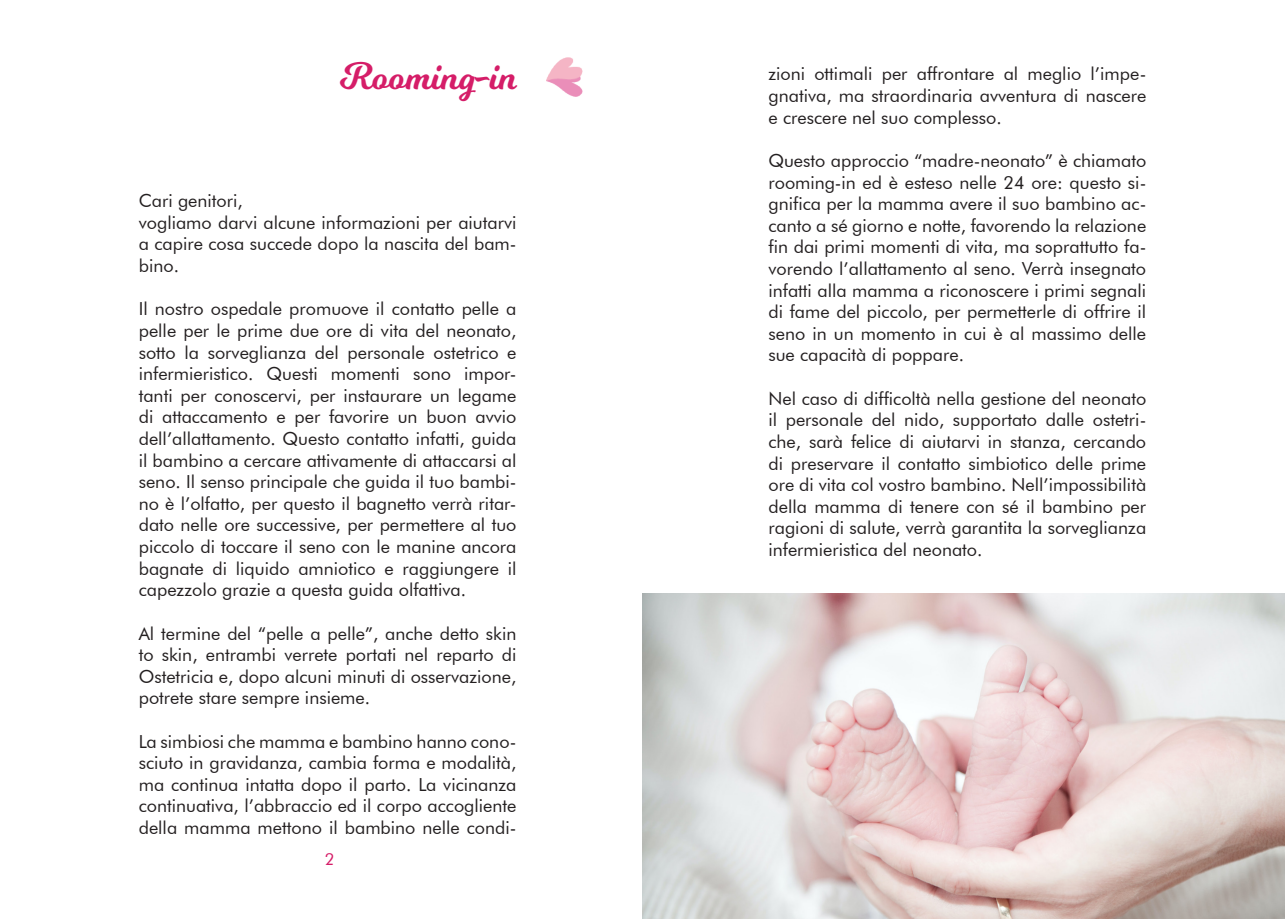
<style>
.page{position:relative;width:1285px;height:919px;background:#fff}
.page>*{position:absolute;margin:0;border:0;box-sizing:border-box;transform-origin:0 0}
.t1{font:37.5px "Milkshake";color:#d51d68}
.t2{font:18px/21.6px "Futura BT";color:#231f20;text-align:justify}
.t3{font:16.5px "Futura BT";color:#d51d68}
</style>
<div class="page">
<img style="left:546px;top:57px;width:36px;height:39px">
<img style="left:642px;top:593px;width:642px;height:325px">
<p class="t1" style="left:340px;top:50px;width:179px">Rooming-in</p>
<p class="t2" style="left:139px;top:190px;width:106px">Cari genitori,</p>
<p class="t2" style="left:139px;top:211px;width:379px">vogliamo darvi alcune informazioni per aiutarvi a capire cosa succede dopo la nascita del bam&shy;bino.</p>
<p class="t2" style="left:139px;top:298px;width:379px">Il nostro ospedale promuove il contatto pelle a pelle per le prime due ore di vita del neonato, sotto la sorveglianza del personale ostetrico e infermieristico. Questi momenti sono impor&shy;tanti per conoscervi, per instaurare un legame di attaccamento e per favorire un buon avvio dell’allattamento. Questo contatto infatti, guida il bambino a cercare attivamente di attaccarsi al seno. Il senso principale che guida il tuo bambi&shy;no è l’olfatto, per questo il bagnetto verrà ritar&shy;dato nelle ore successive, per permettere al tuo piccolo di toccare il seno con le manine ancora bagnate di liquido amniotico e raggiungere il capezzolo grazie a questa guida olfattiva.</p>
<p class="t2" style="left:139px;top:622px;width:379px">Al termine del “pelle a pelle”, anche detto skin to skin, entrambi verrete portati nel reparto di Ostetricia e, dopo alcuni minuti di osservazione, potrete stare sempre insieme.</p>
<p class="t2" style="left:139px;top:730px;width:379px">La simbiosi che mamma e bambino hanno cono&shy;sciuto in gravidanza, cambia forma e modalità, ma continua intatta dopo il parto. La vicinanza continuativa, l’abbraccio ed il corpo accogliente della mamma mettono il bambino nelle condi-</p>
<p class="t3" style="left:325px;top:848px;width:11px">2</p>
<p class="t2" style="left:768px;top:63px;width:379px">zioni ottimali per affrontare al meglio l’impe&shy;gnativa, ma straordinaria avventura di nascere e crescere nel suo complesso.</p>
<p class="t2" style="left:768px;top:149px;width:379px">Questo approccio “madre-neonato” è chiamato rooming-in ed è esteso nelle 24 ore: questo si&shy;gnifica per la mamma avere il suo bambino ac&shy;canto a sé giorno e notte, favorendo la relazione fin dai primi momenti di vita, ma soprattutto fa&shy;vorendo l’allattamento al seno. Verrà insegnato infatti alla mamma a riconoscere i primi segnali di fame del piccolo, per permetterle di offrire il seno in un momento in cui è al massimo delle sue capacità di poppare.</p>
<p class="t2" style="left:768px;top:387px;width:379px">Nel caso di difficoltà nella gestione del neonato il personale del nido, supportato dalle ostetri&shy;che, sarà felice di aiutarvi in stanza, cercando di preservare il contatto simbiotico delle prime ore di vita col vostro bambino. Nell’impossibilità della mamma di tenere con sé il bambino per ragioni di salute, verrà garantita la sorveglianza infermieristica del neonato.</p>
</div>
